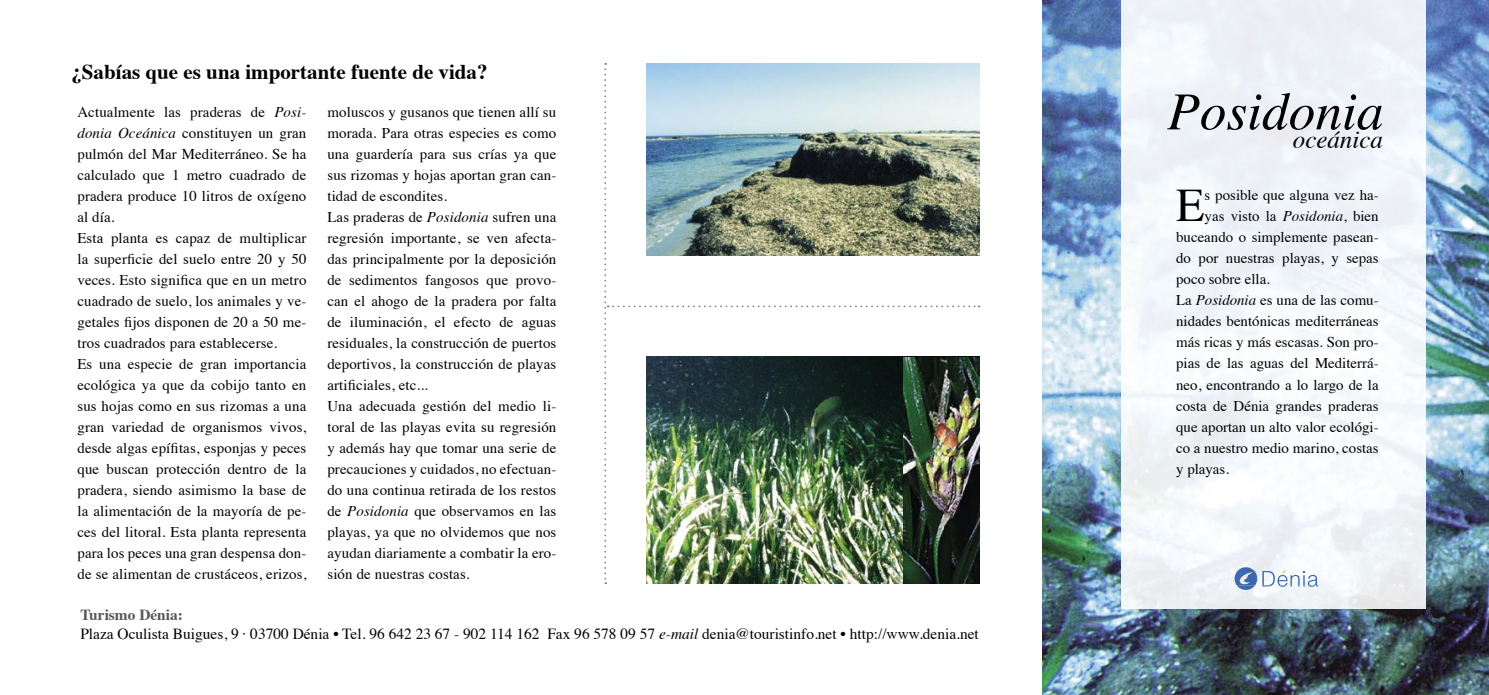
<style>
.page{position:relative;width:1489px;height:695px;background:#fff}
.page>*{position:absolute;margin:0;border:0;box-sizing:border-box;transform-origin:0 0}
.t1{font:italic 53.38px "Times";color:#000}
.t2{font:46.55px "Times";color:#000}
.t3{font:italic 24.85px "Times";color:#000}
.t4{font:700 21px "Times";color:#000}
.t5{font:15.4px "Times";color:#000}
.t6{font:700 15.4px "Times";color:#565656}
.t7{font:14.88px/21px "Times";letter-spacing:.01em;color:#000;text-align:justify}
.s1{font-style:italic}
</style>
<div class="page">
<img style="left:1042px;top:0;width:446px;height:694px">
<img style="left:604px;top:63px;width:375px;height:521px">
<div style="left:1121px;top:0;width:304px;height:608px;background:#f0f5f9"></div>
<svg style="left:1234px;top:567px;width:84px;height:23px"></svg>
<img style="left:903px;top:357px;width:76px;height:226px">
<p class="t4" style="left:71px;top:52px;width:417px">¿Sabías que es una importante fuente de vida?</p>
<p class="t7" style="left:77px;top:100px;width:230px">Actualmente las praderas de <span class="s1">Posi&shy;donia Oceánica</span> constituyen un gran pulmón del Mar Mediterráneo. Se ha calculado que 1 metro cuadrado de pradera produce 10 litros de oxígeno al día.</p>
<p class="t7" style="left:77px;top:226px;width:230px">Esta planta es capaz de multiplicar la superficie del suelo entre 20 y 50 veces. Esto significa que en un metro cuadrado de suelo, los animales y ve&shy;getales fijos disponen de 20 a 50 me&shy;tros cuadrados para establecerse.</p>
<p class="t7" style="left:77px;top:352px;width:230px">Es una especie de gran importancia ecológica ya que da cobijo tanto en sus hojas como en sus rizomas a una gran variedad de organismos vivos, desde algas epífitas, esponjas y peces que buscan protección dentro de la pradera, siendo asimismo la base de la alimentación de la mayoría de pe&shy;ces del litoral. Esta planta representa para los peces una gran despensa don&shy;de se alimentan de crustáceos, erizos,</p>
<p class="t7" style="left:327px;top:100px;width:230px">moluscos y gusanos que tienen allí su morada. Para otras especies es como una guardería para sus crías ya que sus rizomas y hojas aportan gran can&shy;tidad de escondites.</p>
<p class="t7" style="left:327px;top:205px;width:230px">Las praderas de <span class="s1">Posidonia</span> sufren una regresión importante, se ven afecta&shy;das principalmente por la deposición de sedimentos fangosos que provo&shy;can el ahogo de la pradera por falta de iluminación, el efecto de aguas residuales, la construcción de puertos deportivos, la construcción de playas artificiales, etc...</p>
<p class="t7" style="left:327px;top:394px;width:230px">Una adecuada gestión del medio li&shy;toral de las playas evita su regresión y además hay que tomar una serie de precauciones y cuidados, no efectuan&shy;do una continua retirada de los restos de <span class="s1">Posidonia</span> que observamos en las playas, ya que no olvidemos que nos ayudan diariamente a combatir la ero&shy;sión de nuestras costas.</p>
<p class="t6" style="left:80px;top:600px;width:104px">Turismo Dénia:</p>
<p class="t5" style="left:80px;top:619px;width:900px">Plaza Oculista Buigues, 9 · 03700 Dénia • Tel. 96 642 23 67 - 902 114 162 Fax 96 578 09 57 <span class="s1">e-mail</span> denia@touristinfo.net • http://www.denia.net</p>
<p class="t1" style="left:1167px;top:65px;width:218px">Posidonia</p>
<p class="t3" style="left:1292px;top:118px;width:92px">oceánica</p>
<p class="t2" style="left:1176px;top:162px;width:30px">E</p>
<p class="t7" style="left:1204px;top:183px;width:175px">s posible que alguna vez ha-</p>
<p class="t7" style="left:1204px;top:204px;width:175px">yas visto la <span class="s1">Posidonia</span>, bien</p>
<p class="t7" style="left:1176px;top:225px;width:204px">buceando o simplemente pasean-</p>
<p class="t7" style="left:1176px;top:246px;width:204px">do por nuestras playas, y sepas</p>
<p class="t7" style="left:1176px;top:267px;width:95px">poco sobre ella.</p>
<p class="t7" style="left:1176px;top:288px;width:204px">La <span class="s1">Posidonia</span> es una de las comu&shy;nidades bentónicas mediterráneas más ricas y más escasas. Son pro&shy;pias de las aguas del Mediterrá&shy;neo, encontrando a lo largo de la costa de Dénia grandes praderas que aportan un alto valor ecológi&shy;co a nuestro medio marino, costas y playas.</p>
</div>
